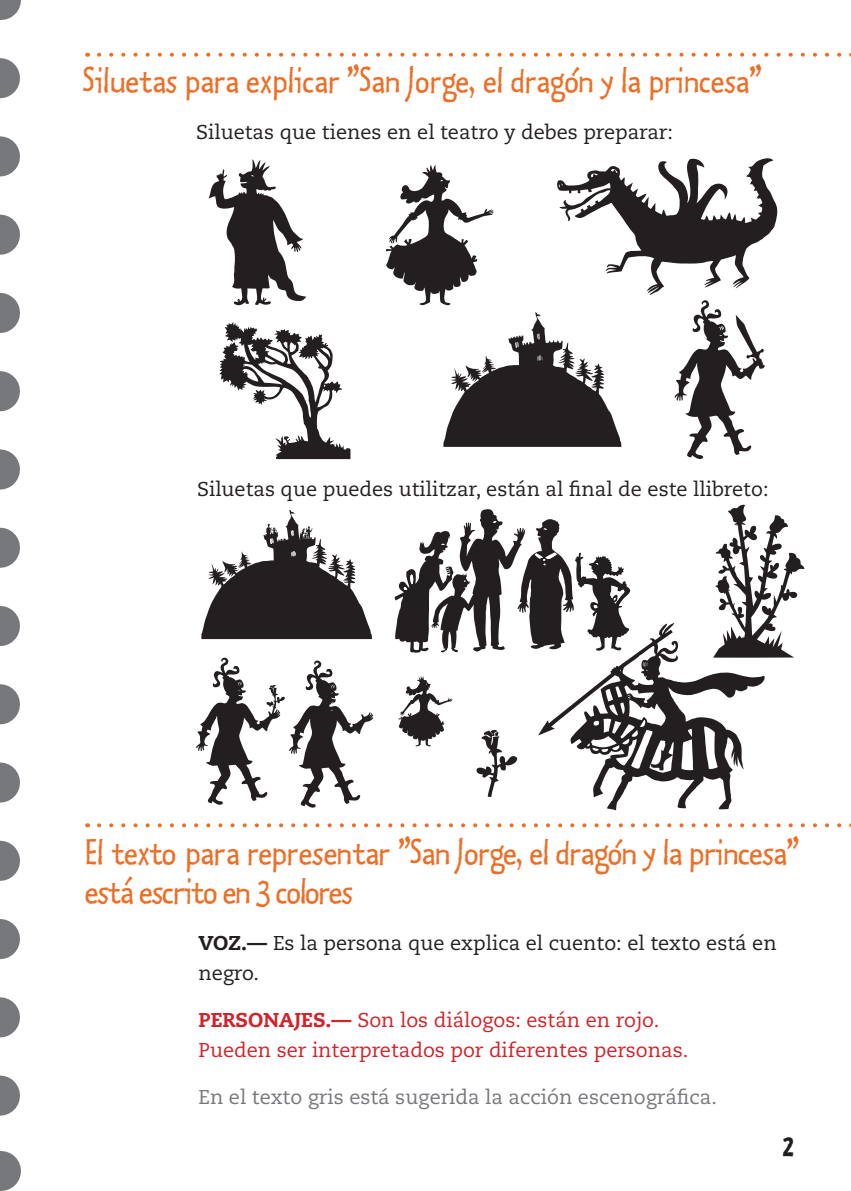
<style>
.page{position:relative;width:851px;height:1191px;background:#fff}
.page>*{position:absolute;margin:0;border:0;box-sizing:border-box;transform-origin:0 0}
.t1{font:40px/38.6px "Kosmik Plain Two";letter-spacing:-.01em;color:#ed6e26}
.t2{font:36px "Kosmik OT Bold";color:#231f20}
.t3{font:20px/30px "Caecilia";color:#231f20}
.t4{font:20px/30px "Caecilia";color:#d1232a}
.t5{font:20px "Caecilia";color:#76787b}
.s1{font-weight:800}
</style>
<div class="page">
<svg style="left:219px;top:322px;width:131px;height:137px"></svg>
<svg style="left:208px;top:159px;width:98px;height:146px"></svg>
<svg style="left:394px;top:509px;width:237px;height:144px"></svg>
<svg style="left:538px;top:623px;width:226px;height:187px"></svg>
<svg style="left:196px;top:657px;width:177px;height:151px"></svg>
<svg style="left:385px;top:158px;width:392px;height:301px"></svg>
<svg style="left:713px;top:504px;width:91px;height:154px"></svg>
<svg style="left:201px;top:510px;width:171px;height:129px"></svg>
<svg style="left:398px;top:676px;width:120px;height:121px"></svg>
<svg style="left:0;top:78px;width:20px;height:1038px"></svg>
<svg style="left:0;top:0;width:1px;height:20px"></svg>
<hr style="left:0;top:1151px;width:1px;height:40px;background:#76787b">
<svg style="left:99px;top:823px;width:752px;height:4px"></svg>
<svg style="left:99px;top:53px;width:752px;height:4px"></svg>
<h1 class="t1" style="left:83px;top:59px;width:680px">Siluetas para explicar ”San Jorge, el dragón y la princesa”</h1>
<p class="t3" style="left:196px;top:117px;width:478px">Siluetas que tienes en el teatro y debes preparar:</p>
<p class="t3" style="left:197px;top:475px;width:572px">Siluetas que puedes utilitzar, están al final de este llibreto:</p>
<h1 class="t1" style="left:85px;top:832px;width:715px">El texto para representar ”San Jorge, el dragón y la princesa” está escrito en 3 colores</h1>
<p class="t3" style="left:198px;top:928px;width:579px"><span class="s1">VOZ.—</span> Es la persona que explica el cuento: el texto está en negro.</p>
<p class="t4" style="left:198px;top:1005px;width:491px"><span class="s1">PERSONAJES.—</span> Son los diálogos: están en rojo.<br>Pueden ser interpretados por diferentes personas.</p>
<p class="t5" style="left:198px;top:1085px;width:519px">En el texto gris está sugerida la acción escenográfica.</p>
<h2 class="t2" style="left:782px;top:1120px;width:13px">2</h2>
</div>
